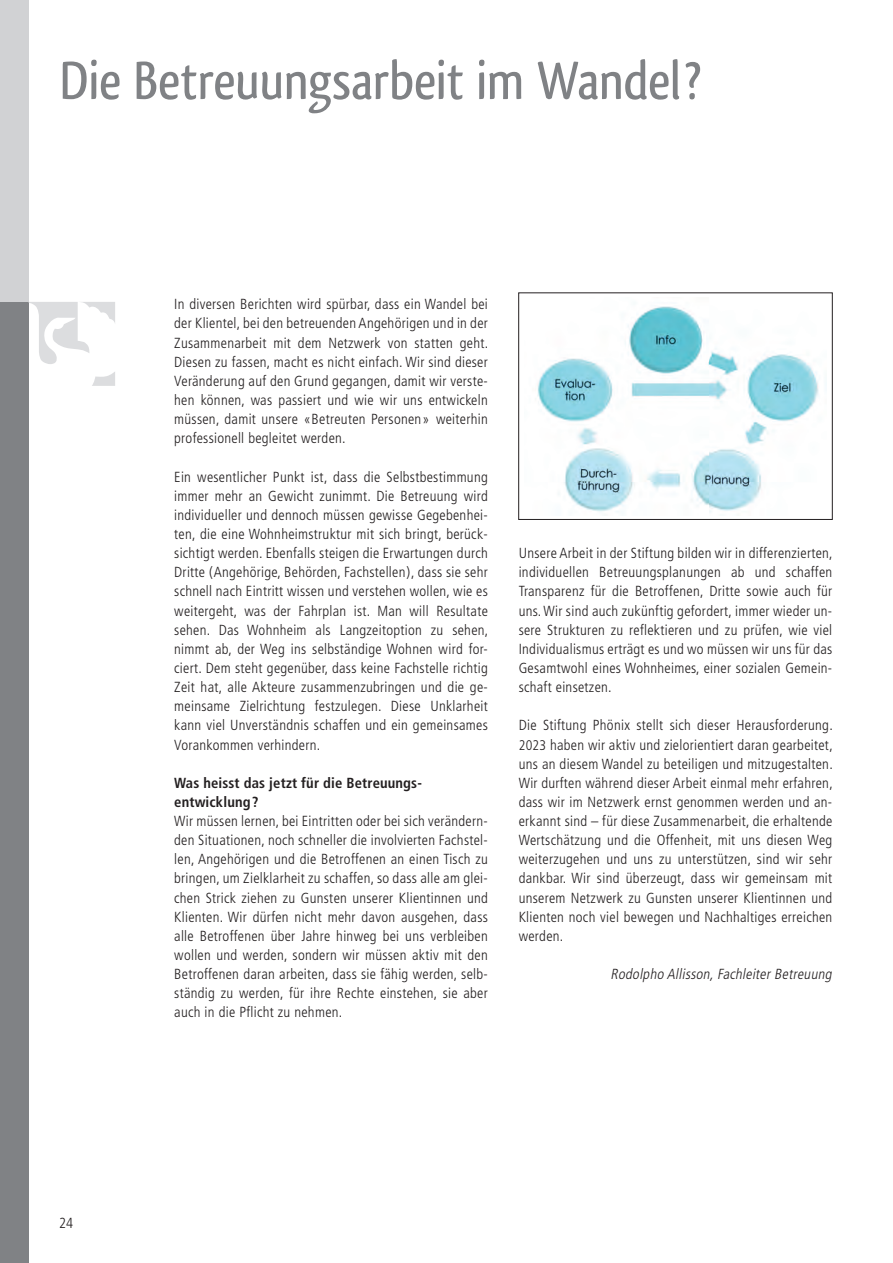
<style>
.page{position:relative;width:893px;height:1263px;background:#fff}
.page>*{position:absolute;margin:0;border:0;box-sizing:border-box;transform-origin:0 0}
.t1{font:500 56.25px "Qlassik";letter-spacing:-.005em;color:#808285}
.t2{font:300 condensed 14.55px/19.2px "Frutiger LT Std";letter-spacing:.02em;color:#231f20;text-align:justify}
.t3{font:700 condensed 14.55px/19.2px "Frutiger LT Std";letter-spacing:.01em;color:#231f20}
.t4{font:italic 300 condensed 14.55px "Frutiger LT Std";color:#231f20}
.s1{font-size:13.95px}
</style>
<div class="page">
<div style="left:0;top:302px;width:29px;height:961px;background:#808285"></div>
<div style="left:0;top:0;width:29px;height:302px;background:#d1d2d4"></div>
<svg style="left:29px;top:302px;width:86px;height:62px"></svg>
<svg style="left:92px;top:372px;width:23px;height:14px"></svg>
<img style="left:537px;top:306px;width:282px;height:206px">
<div style="left:518px;top:292px;width:315px;height:228px;border:1px solid #231f20"></div>
<h1 class="t1" style="left:59px;top:47px;width:643px">Die Betreuungsarbeit im Wandel?</h1>
<p class="t2" style="left:59px;top:1213px;width:16px">24</p>
<p class="t2" style="left:174px;top:295px;width:316px">In diversen Berichten wird spürbar, dass ein Wandel bei der Klientel, bei den betreuenden Angehörigen und in der Zusammenarbeit mit dem Netzwerk von statten geht.<br>Diesen zu fassen, macht es nicht einfach. Wir sind dieser Veränderung auf den Grund gegangen, damit wir verste&shy;hen können, was passiert und wie wir uns entwickeln müssen, damit unsere «Betreuten Personen» weiterhin professionell begleitet werden.</p>
<p class="t2" style="left:174px;top:467px;width:316px">Ein wesentlicher Punkt ist, dass die Selbstbestimmung immer mehr an Gewicht zunimmt. Die Betreuung wird individueller und dennoch müssen gewisse Gegebenhei&shy;ten, die eine Wohnheimstruktur mit sich bringt, berück&shy;sichtigt werden. Ebenfalls steigen die Erwartungen durch Dritte (Angehörige, Behörden, Fachstellen), dass sie sehr schnell nach Eintritt wissen und verstehen wollen, wie es weitergeht, was der Fahrplan ist. Man will Resultate sehen. Das Wohnheim als Langzeitoption zu sehen, nimmt ab, der Weg ins selbständige Wohnen wird for&shy;ciert. Dem steht gegenüber, dass keine Fachstelle richtig Zeit hat, alle Akteure zusammenzubringen und die ge&shy;meinsame Zielrichtung festzulegen. Diese Unklarheit kann viel Unverständnis schaffen und ein gemeinsames Vorankommen verhindern.</p>
<p class="t3" style="left:174px;top:773px;width:248px">Was heisst das jetzt für die Betreuungs&shy;entwicklung?</p>
<p class="t2" style="left:174px;top:811px;width:315px">Wir müssen lernen, bei Eintritten oder bei sich verändern&shy;den Situationen, noch schneller die involvierten Fachstel&shy;len, Angehörigen und die Betroffenen an einen Tisch zu bringen, um Zielklarheit zu schaffen, so dass alle am glei&shy;chen Strick ziehen zu Gunsten unserer Klientinnen und Klienten. Wir dürfen nicht mehr davon ausgehen, dass alle Betroffenen über Jahre hinweg bei uns verbleiben wollen und werden, sondern wir müssen aktiv mit den Betroffenen daran arbeiten, dass sie fähig werden, selb&shy;ständig zu werden, für ihre Rechte einstehen, sie aber auch in die Pflicht zu nehmen.</p>
<p class="t2" style="left:519px;top:544px;width:316px">Unsere Arbeit in der Stiftung bilden wir in differenzierten, individuellen Betreuungsplanungen ab und schaffen Transparenz für die Betroffenen, Dritte sowie auch für uns. Wir sind auch zukünftig gefordert, immer wieder un&shy;sere Strukturen zu reflektieren und zu prüfen, wie viel Individualismus erträgt es und wo müssen wir uns für das Gesamtwohl eines Wohnheimes, einer sozialen Gemein&shy;schaft einsetzen.</p>
<p class="t2" style="left:519px;top:716px;width:316px">Die Stiftung Phönix stellt sich dieser Herausforderung.<br><span class="s1">2023</span> haben wir aktiv und zielorientiert daran gearbeitet, uns an diesem Wandel zu beteiligen und mitzugestalten.<br>Wir durften während dieser Arbeit einmal mehr erfahren, dass wir im Netzwerk ernst genommen werden und an&shy;erkannt sind – für diese Zusammenarbeit, die erhaltende Wertschätzung und die Offenheit, mit uns diesen Weg weiterzugehen und uns zu unterstützen, sind wir sehr dankbar. Wir sind überzeugt, dass wir gemeinsam mit unserem Netzwerk zu Gunsten unserer Klientinnen und Klienten noch viel bewegen und Nachhaltiges erreichen werden.</p>
<p class="t4" style="left:611px;top:966px;width:225px">Rodolpho Allisson,Fachleiter Betreuung</p>
</div>
